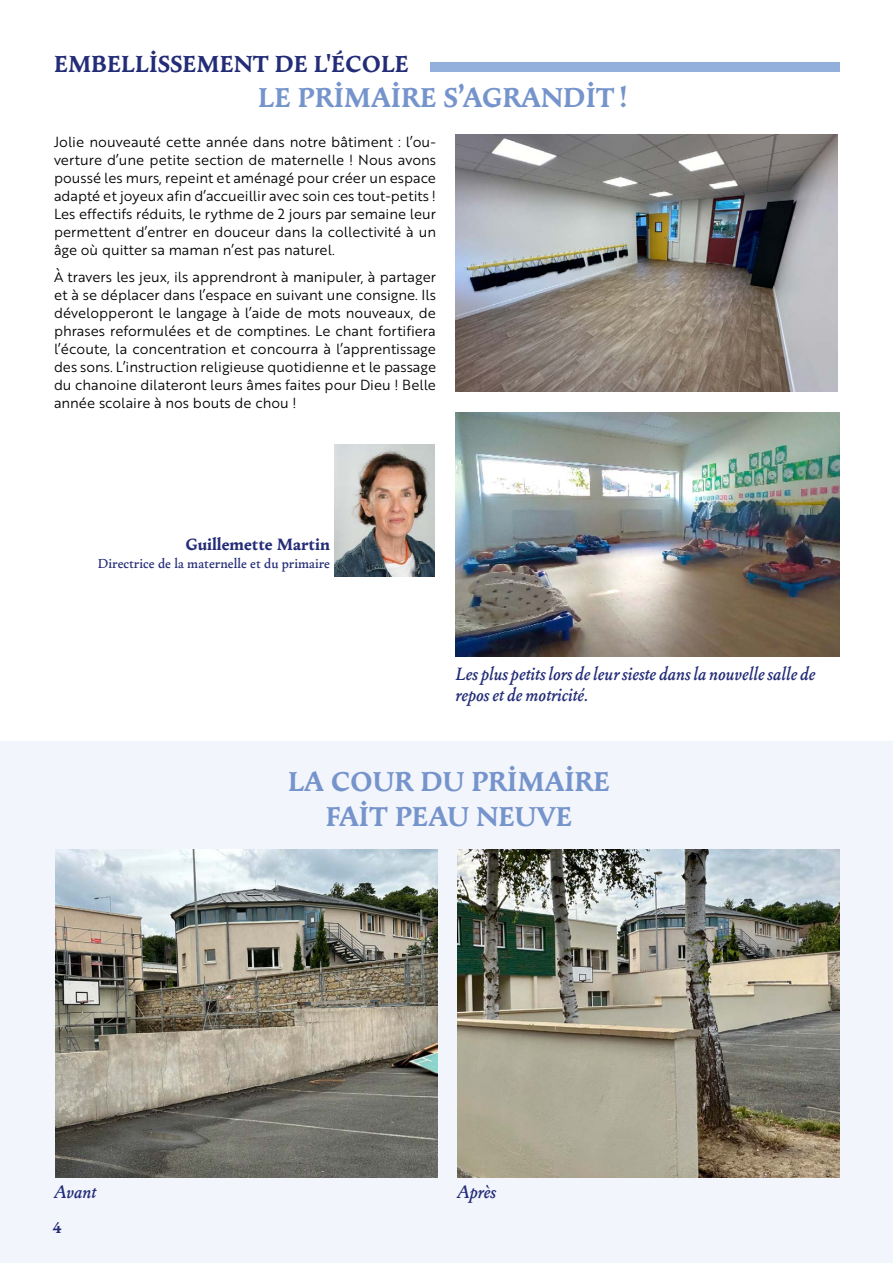
<style>
.page{position:relative;width:893px;height:1263px;background:#fff}
.page>*{position:absolute;margin:0;border:0;box-sizing:border-box;transform-origin:0 0}
.t1{font:700 30px/35px "Change";color:#7694cc;text-align:center}
.t2{font:700 25.5px "Change";color:#232c77}
.t3{font:italic 500 19.5px/21px "Change";color:#232c77}
.t4{font:700 18px "Change";color:#232c77}
.t5{font:700 16.5px "Change";color:#232c77}
.t6{font:14.25px/18px "Brother 1816 Book";color:#000;text-align:justify}
.t7{font:500 14.25px "Change";color:#232c77}
</style>
<div class="page">
<div style="left:0;top:741px;width:893px;height:522px;background:#f2f5fb"></div>
<img style="left:456px;top:135px;width:382px;height:257px">
<img style="left:455px;top:412px;width:385px;height:244px">
<img style="left:334px;top:444px;width:101px;height:133px">
<div style="left:431px;top:63px;width:409px;height:9px;background:#93b0dd"></div>
<img style="left:457px;top:849px;width:382px;height:328px">
<img style="left:55px;top:849px;width:382px;height:329px">
<h2 class="t2" style="left:54px;top:49px;width:356px">EMBELLİSSEMENT DE L'ÉCOLE</h2>
<h1 class="t1" style="left:258px;top:80px;width:370px">LE PRİMAİRE S’AGRANDİT !</h1>
<p class="t6" style="left:54px;top:133px;width:384px">Jolie nouveauté cette année dans notre bâtiment : l’ou&shy;verture d’une petite section de maternelle ! Nous avons poussé les murs, repeint et aménagé pour créer un espace adapté et joyeux afin d’accueillir avec soin ces tout-petits !<br>Les effectifs réduits, le rythme de 2 jours par semaine leur permettent d’entrer en douceur dans la collectivité à un âge où quitter sa maman n’est pas naturel.</p>
<p class="t6" style="left:54px;top:267px;width:384px">À travers les jeux, ils apprendront à manipuler, à partager et à se déplacer dans l’espace en suivant une consigne. Ils développeront le langage à l’aide de mots nouveaux, de phrases reformulées et de comptines. Le chant fortifiera l’écoute, la concentration et concourra à l’apprentissage des sons. L’instruction religieuse quotidienne et le passage du chanoine dilateront leurs âmes faites pour Dieu ! Belle année scolaire à nos bouts de chou !</p>
<p class="t4" style="left:185px;top:534px;width:146px">Guillemette Martin</p>
<p class="t7" style="left:98px;top:554px;width:234px">Directrice de la maternelle et du primaire</p>
<h3 class="t3" style="left:455px;top:664px;width:362px">Les plus petits lors de leur sieste dans la nouvelle salle de repos et de motricité.</h3>
<h1 class="t1" style="left:288px;top:763px;width:324px">LA COUR DU PRİMAİRE<br>FAİT PEAU NEUVE</h1>
<h3 class="t3" style="left:54px;top:1182px;width:44px">Avant</h3>
<h3 class="t3" style="left:457px;top:1182px;width:40px">Après</h3>
<p class="t5" style="left:52px;top:1217px;width:11px">4</p>
</div>
